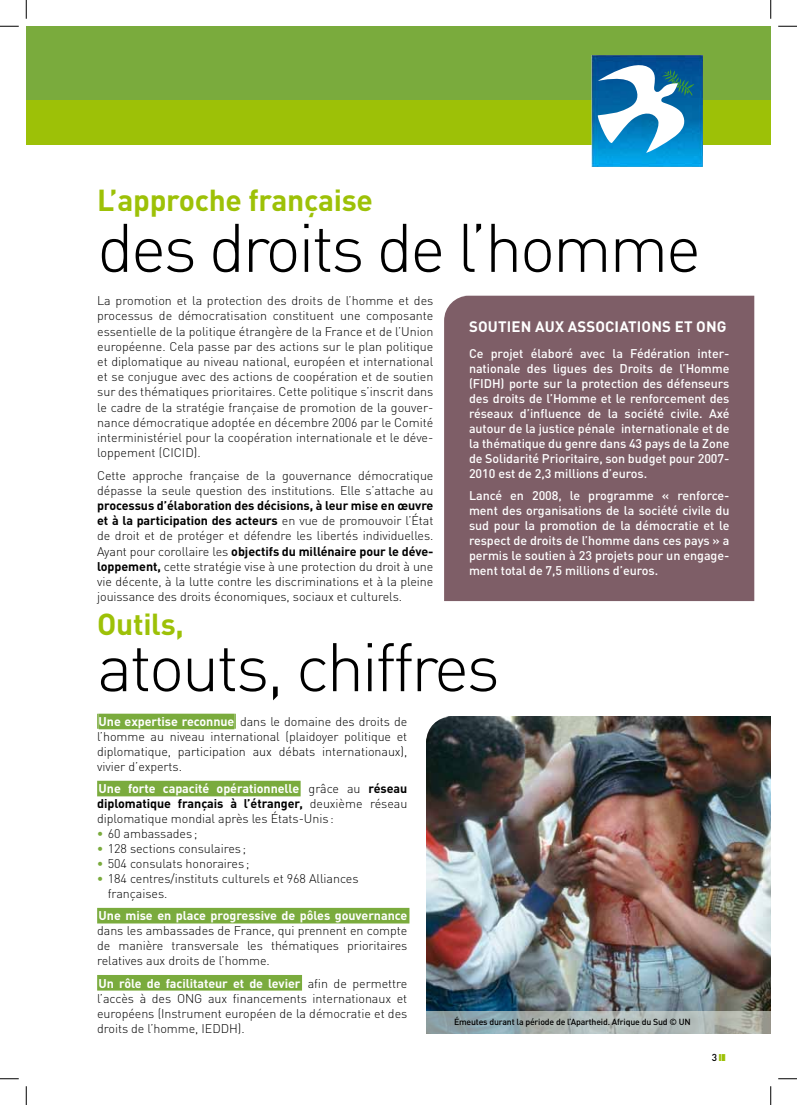
<style>
.page{position:relative;width:797px;height:1105px;background:#fff}
.page>*{position:absolute;margin:0;border:0;box-sizing:border-box;transform-origin:0 0}
.t1{font:300 67.5px "DIN Pro";letter-spacing:-.04em;color:#000}
.t2{font:700 30px "DIN Pro";letter-spacing:-.015em;color:#9dc107}
.t3{font:700 15px "DIN Pro";letter-spacing:.01em;color:#fff}
.t4{font:300 12.5px/15.2px "DIN Pro";letter-spacing:-.005em;color:#000;text-align:justify}
.t5{font:500 12.5px/15px "DIN Pro";letter-spacing:-.005em;color:#fff;text-align:justify}
.t6{font:700 12.5px "DIN Pro";letter-spacing:-.005em;color:#fff}
.t7{font:500 10px "DIN";color:#000}
.t8{font:500 8.75px "DIN Pro";letter-spacing:-.02em;color:#000}
.s1{font-weight:700}
.s2{font-weight:700;color:#fff}
.s3{font-weight:700;color:#7aab3d}
.s4{color:#9dc107}
</style>
<div class="page">
<div style="left:26px;top:26px;width:744px;height:76px;background:#7aab3d"></div>
<div style="left:26px;top:100px;width:744px;height:44px;background:#9dc107"></div>
<img style="left:591px;top:55px;width:112px;height:112px">
<svg style="left:597px;top:56px;width:98px;height:97px;background:#569bc5"></svg>
<svg style="left:97px;top:714px;width:2px;height:15px"></svg>
<div style="left:99px;top:714px;width:135px;height:15px;background:#7aab3d"></div>
<svg style="left:234px;top:714px;width:2px;height:15px"></svg>
<div style="left:97px;top:781px;width:203px;height:15px;background:#7aab3d"></div>
<div style="left:97px;top:908px;width:312px;height:15px;background:#7aab3d"></div>
<div style="left:97px;top:975px;width:205px;height:15px;background:#7aab3d"></div>
<img style="left:426px;top:717px;width:344px;height:317px">
<svg style="left:401px;top:692px;width:50px;height:49px"></svg>
<svg style="left:427px;top:1011px;width:343px;height:23px;background:#a5b1b0"></svg>
<div style="left:444px;top:296px;width:310px;height:305px;background:#7e5e67"></div>
<svg style="left:444px;top:295px;width:25px;height:25px"></svg>
<svg style="left:0;top:25px;width:19px;height:2px"></svg>
<svg style="left:778px;top:25px;width:19px;height:2px"></svg>
<svg style="left:0;top:1078px;width:19px;height:1px"></svg>
<svg style="left:778px;top:1078px;width:19px;height:1px"></svg>
<svg style="left:25px;top:0;width:2px;height:19px"></svg>
<svg style="left:25px;top:1086px;width:2px;height:19px"></svg>
<svg style="left:770px;top:0;width:1px;height:19px"></svg>
<svg style="left:770px;top:1086px;width:1px;height:19px"></svg>
<h2 class="t2" style="left:97px;top:179px;width:277px">L’approche française</h2>
<h1 class="t1" style="left:97px;top:202px;width:605px">des droits de l’homme</h1>
<p class="t4" style="left:97px;top:293px;width:338px">La promotion et la protection des droits de l’homme et des processus de démocratisation constituent une composante essentielle de la politique étrangère de la France et de l’Union européenne. Cela passe par des actions sur le plan politique et diplomatique au niveau national, européen et international et se conjugue avec des actions de coopération et de soutien sur des thématiques prioritaires. Cette politique s’inscrit dans le cadre de la stratégie française de promotion de la gouver&shy;nance démocratique adoptée en décembre 2006 par le Comité interministériel pour la coopération internationale et le déve&shy;loppement (CICID).</p>
<p class="t4" style="left:97px;top:467px;width:338px">Cette approche française de la gouvernance démocratique dépasse la seule question des institutions. Elle s’attache au</p>
<p class="t4" style="left:97px;top:497px;width:338px"><span class="s1">processus d’élaboration des décisions, à leur mise en œuvre et à la participation des acteurs</span> en vue de promouvoir l’État de droit et de protéger et défendre les libertés individuelles.<br>Ayant pour corollaire les <span class="s1">objectifs du millénaire pour le déve&shy;loppement,</span> cette stratégie vise à une protection du droit à une vie décente, à la lutte contre les discriminations et à la pleine jouissance des droits économiques, sociaux et culturels.</p>
<p class="t3" style="left:469px;top:316px;width:259px">Soutien aux associations et ON G</p>
<p class="t5" style="left:469px;top:345px;width:262px">Ce projet élaboré avec la Fédération inter&shy;nationale des ligues des Droits de l’Homme (FIDH) porte sur la protection des défenseurs des droits de l’Homme et le renforcement des réseaux d’influence de la société civile. Axé autour de la justice pénale internationale et de la thématique du genre dans 43 pays de la Zone de Solidarité Prioritaire, son budget pour 2007- 2010 est de 2,3 millions d’euros.</p>
<p class="t5" style="left:469px;top:487px;width:262px">Lancé en 2008, le programme « renforce&shy;ment des organisations de la société civile du sud pour la promotion de la démocratie et le respect de droits de l’homme dans ces pays » a permis le soutien à 23 projets pour un engage&shy;ment total de 7,5 millions d’euros.</p>
<h2 class="t2" style="left:97px;top:604px;width:88px">Outils,</h2>
<h1 class="t1" style="left:97px;top:621px;width:404px">atouts, chiffres</h1>
<p class="t4" style="left:97px;top:714px;width:312px"><span class="s2">Une expertise reconnue</span> dans le domaine des droits de l’homme au niveau international (plaidoyer politique et diplomatique, participation aux débats internationaux), vivier d’experts.</p>
<p class="t4" style="left:97px;top:781px;width:312px"><span class="s2">Une forte capacité opérationnelle</span> grâce au <span class="s1">réseau diplomatique français à l’étranger,</span> deuxième réseau diplomatique mondial après les États-Unis:</p>
<p class="t4" style="left:97px;top:826px;width:102px"><span class="s3">•</span> 60 ambassades;</p>
<p class="t4" style="left:97px;top:841px;width:150px"><span class="s3">•</span> 128 sections consulaires;</p>
<p class="t4" style="left:97px;top:856px;width:154px"><span class="s3">•</span> 504 consulats honoraires;</p>
<p class="t4" style="left:108px;top:871px;width:252px;text-indent:-11px"><span class="s3">•</span> 184 centres/instituts culturels et 968 Alliances françaises.</p>
<p class="t6" style="left:99px;top:907px;width:310px">Une mise en place progressive de pôles gouvernance</p>
<p class="t4" style="left:97px;top:923px;width:312px">dans les ambassades de France, qui prennent en compte de manière transversale les thématiques prioritaires relatives aux droits de l’homme.</p>
<p class="t4" style="left:97px;top:975px;width:312px"><span class="s2">Un rôle de facilitateur et de levier</span> afin de permettre l’accès à des ONG aux financements internationaux et européens (Instrument européen de la démocratie et des droits de l’homme, IEDDH).</p>
<p class="t8" style="left:454px;top:1015px;width:238px">Émeutes durant la période de l’Apartheid. Afrique du Sud © UN</p>
<p class="t7" style="left:711px;top:1051px;width:16px">3<span class="s4">❙❚</span></p>
</div>
